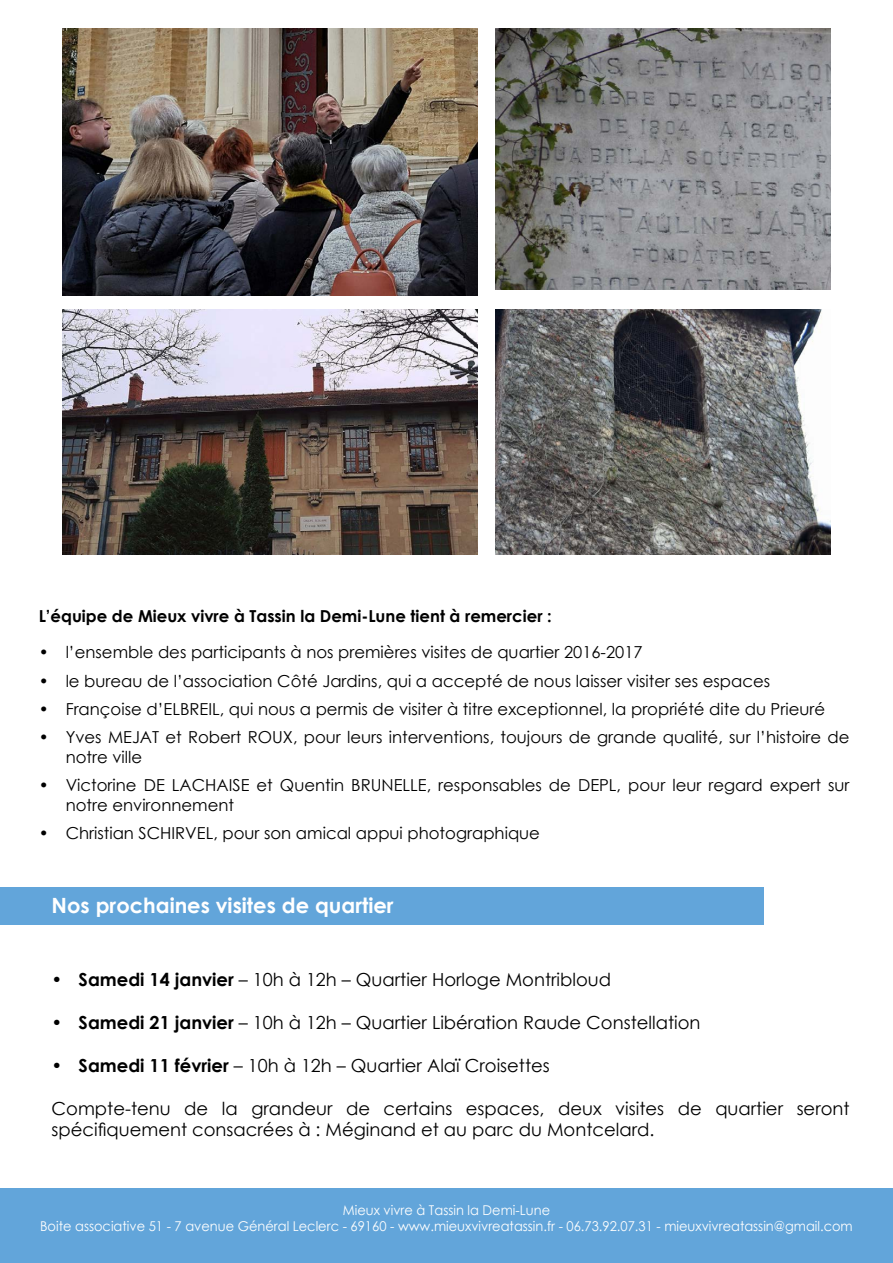
<style>
.page{position:relative;width:893px;height:1263px;background:#fff}
.page>*{position:absolute;margin:0;border:0;box-sizing:border-box;transform-origin:0 0}
.t1{font:700 21px "Century Gothic";color:#fff}
.t2{font:18px/21.6px "Century Gothic";color:#000}
.t3{font:16.5px/19.8px "Century Gothic";color:#000}
.t4{font:700 16.5px "Century Gothic";color:#000}
.t5{font:13.5px/16.2px "Century Gothic";color:#fff;text-align:center;scale:.96 1}
.s1{font-weight:700}
</style>
<div class="page">
<div style="left:0;top:888px;width:763px;height:37px;background:#62a5da"></div>
<div style="left:0;top:1188px;width:893px;height:75px;background:#62a5da"></div>
<img style="left:495px;top:28px;width:336px;height:262px">
<img style="left:62px;top:28px;width:415px;height:268px">
<img style="left:495px;top:309px;width:336px;height:246px">
<img style="left:62px;top:309px;width:415px;height:246px">
<p class="t4" style="left:39px;top:603px;width:515px">L’équipe de Mieux vivre à Tassin la Demi-Lune tient à remercier :</p>
<p class="t3" style="left:39px;top:642px;width:605px">• l’ensemble des participants à nos premières visites de quartier 2016-2017</p>
<p class="t3" style="left:39px;top:670px;width:733px">• le bureau de l’association Côté Jardins, qui a accepté de nous laisser visiter ses espaces</p>
<p class="t3" style="left:39px;top:699px;width:788px">• Françoise d’ELBREIL, qui nous a permis de visiter à titre exceptionnel, la propriété dite du Prieuré</p>
<p class="t3" style="left:66px;top:727px;width:785px;text-indent:-27px">• Yves MEJAT et Robert ROUX, pour leurs interventions, toujours de grande qualité, sur l’histoire de notre ville</p>
<p class="t3" style="left:66px;top:775px;width:785px;text-indent:-27px">• Victorine DE LACHAISE et Quentin BRUNELLE, responsables de DEPL, pour leur regard expert sur notre environnement</p>
<p class="t3" style="left:39px;top:823px;width:503px">• Christian SCHIRVEL, pour son amical appui photographique</p>
<p class="t1" style="left:52px;top:890px;width:343px">Nos prochaines visites de quartier</p>
<p class="t2" style="left:52px;top:968px;width:561px"><span class="s1">• Samedi 14 janvier</span> – 10h à 12h – Quartier Horloge Montribloud</p>
<p class="t2" style="left:52px;top:1011px;width:650px"><span class="s1">• Samedi 21 janvier</span> – 10h à 12h – Quartier Libération Raude Constellation</p>
<p class="t2" style="left:52px;top:1054px;width:500px"><span class="s1">• Samedi 11 février</span> – 10h à 12h – Quartier Alaï Croisettes</p>
<p class="t2" style="left:52px;top:1097px;width:799px">Compte-tenu de la grandeur de certains espaces, deux visites de quartier seront spécifiquement consacrées à : Méginand et au parc du Montcelard.</p>
<p class="t5" style="left:40px;top:1202px;width:848px">Mieux vivre à Tassin la Demi-Lune<br>Boite associative 51 - 7 avenue Général Leclerc - 69160 - www.mieuxvivreatassin.fr - 06.73.92.07.31 - mieuxvivreatassin@gmail.com</p>
</div>
